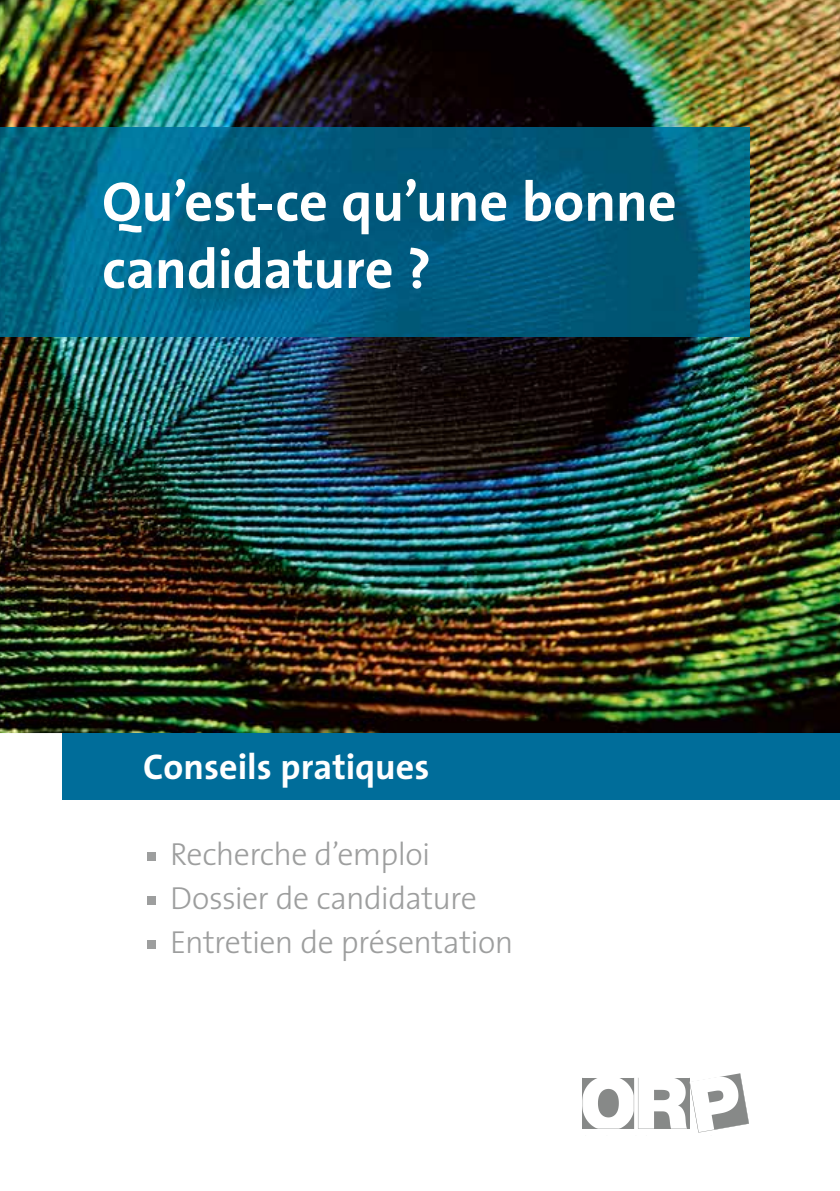
<style>
.page{position:relative;width:840px;height:1191px;background:#fff}
.page>*{position:absolute;margin:0;border:0;box-sizing:border-box;transform-origin:0 0}
.t1{font:700 56px/67.2px "The Sans";color:#fff}
.t2{font:700 36px "The Sans";color:#fff}
.t3{font:300 32px/44px "The Sans";letter-spacing:-.02em;color:#9d9e9e}
</style>
<div class="page">
<img style="left:0;top:0;width:839px;height:733px">
<img style="left:0;top:127px;width:748px;height:210px">
<div style="left:62px;top:733px;width:777px;height:66px;background:#006d9a"></div>
<svg style="left:582px;top:1073px;width:166px;height:60px"></svg>
<div style="left:147px;top:852px;width:9px;height:9px;background:#9d9e9e"></div>
<div style="left:147px;top:896px;width:9px;height:9px;background:#9d9e9e"></div>
<div style="left:147px;top:940px;width:9px;height:9px;background:#9d9e9e"></div>
<h1 class="t1" style="left:102px;top:167px;width:575px">Qu’est-ce qu’une bonne candidature ?</h1>
<p class="t2" style="left:143px;top:737px;width:287px">Conseils pratiques</p>
<p class="t3" style="left:170px;top:831px;width:344px">Recherche d’emploi<br>Dossier de candidature<br>Entretien de présentation</p>
</div>
